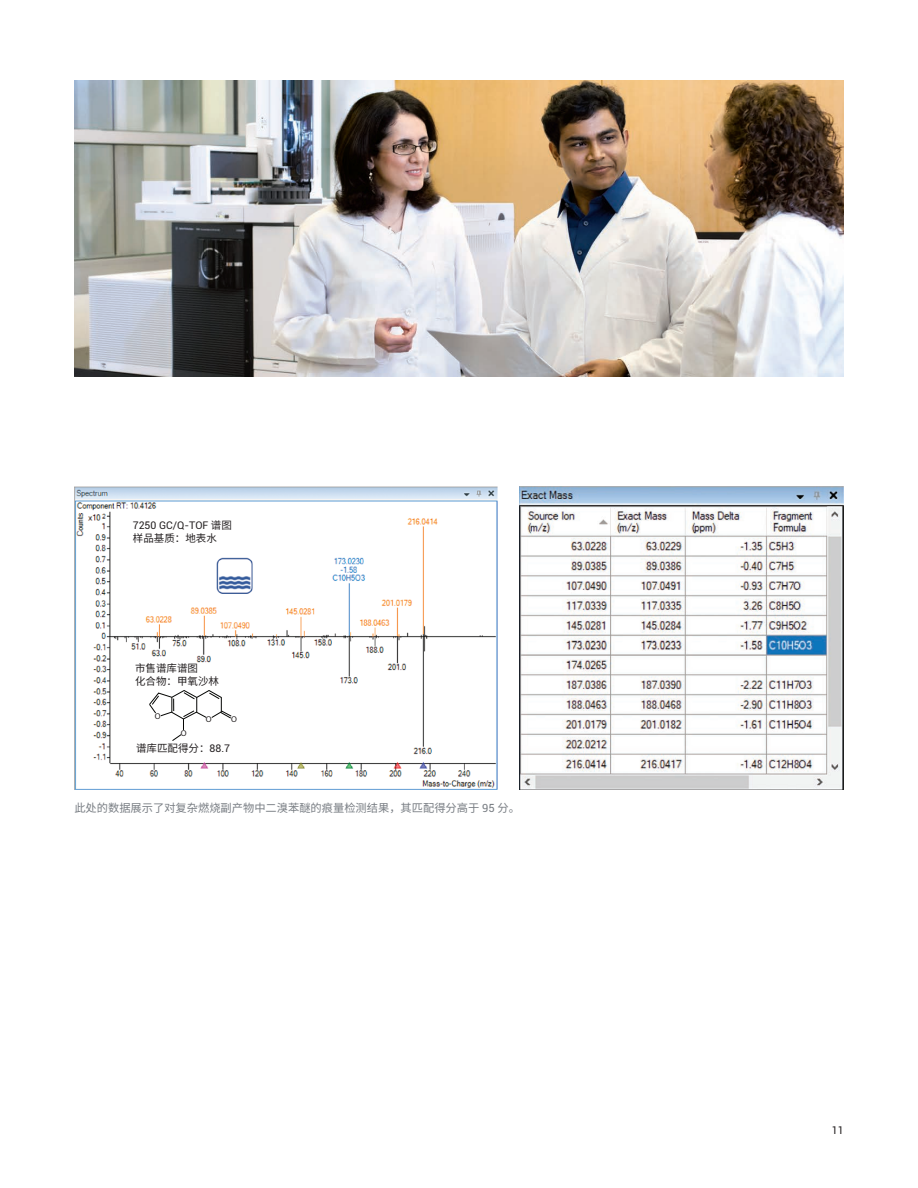
<style>
.page{position:relative;width:918px;height:1188px;background:#fff}
.page>*{position:absolute;margin:0;border:0;box-sizing:border-box;transform-origin:0 0}
.t1{font:11.25px "Noto Sans CJ Ksc";color:#787d83}
.t2{font:10.5px/13.5px "Noto Sans CJ Ksc";color:#231f20}
.t3{font:10.5px "Roboto";color:#231f20}
.t4{font:8.4px "Myriad Pro";color:#231f20}
.s1{font-family:"Noto Sans CJ Ksc"}
.s2{font-family:"Roboto"}
</style>
<div class="page">
<img style="left:74px;top:81px;width:770px;height:296px">
<img style="left:520px;top:486px;width:324px;height:303px">
<img style="left:74px;top:486px;width:423px;height:304px">
<svg style="left:148px;top:690px;width:84px;height:52px"></svg>
<p class="t3" style="left:133px;top:518px;width:101px">7250 GC/Q-TOF <span class="s1">谱图</span></p>
<p class="t2" style="left:133px;top:532px;width:85px">样品基质：地表水</p>
<p class="t2" style="left:135px;top:661px;width:85px">市售谱库谱图<br>化合物：甲氧沙林</p>
<p class="t4" style="left:155px;top:711px;width:7px">O</p>
<p class="t4" style="left:181px;top:728px;width:7px">O</p>
<p class="t4" style="left:206px;top:714px;width:7px">O</p>
<p class="t4" style="left:231px;top:714px;width:7px">O</p>
<p class="t2" style="left:136px;top:742px;width:96px">谱库匹配得分：<span class="s2">88.7</span></p>
<p class="t1" style="left:74px;top:802px;width:447px">此处的数据展示了对复杂燃烧副产物中二溴苯醚的痕量检测结果，其匹配得分高于 <span class="s2">95</span> 分。</p>
<p class="t3" style="left:832px;top:1123px;width:13px">11</p>
</div>
